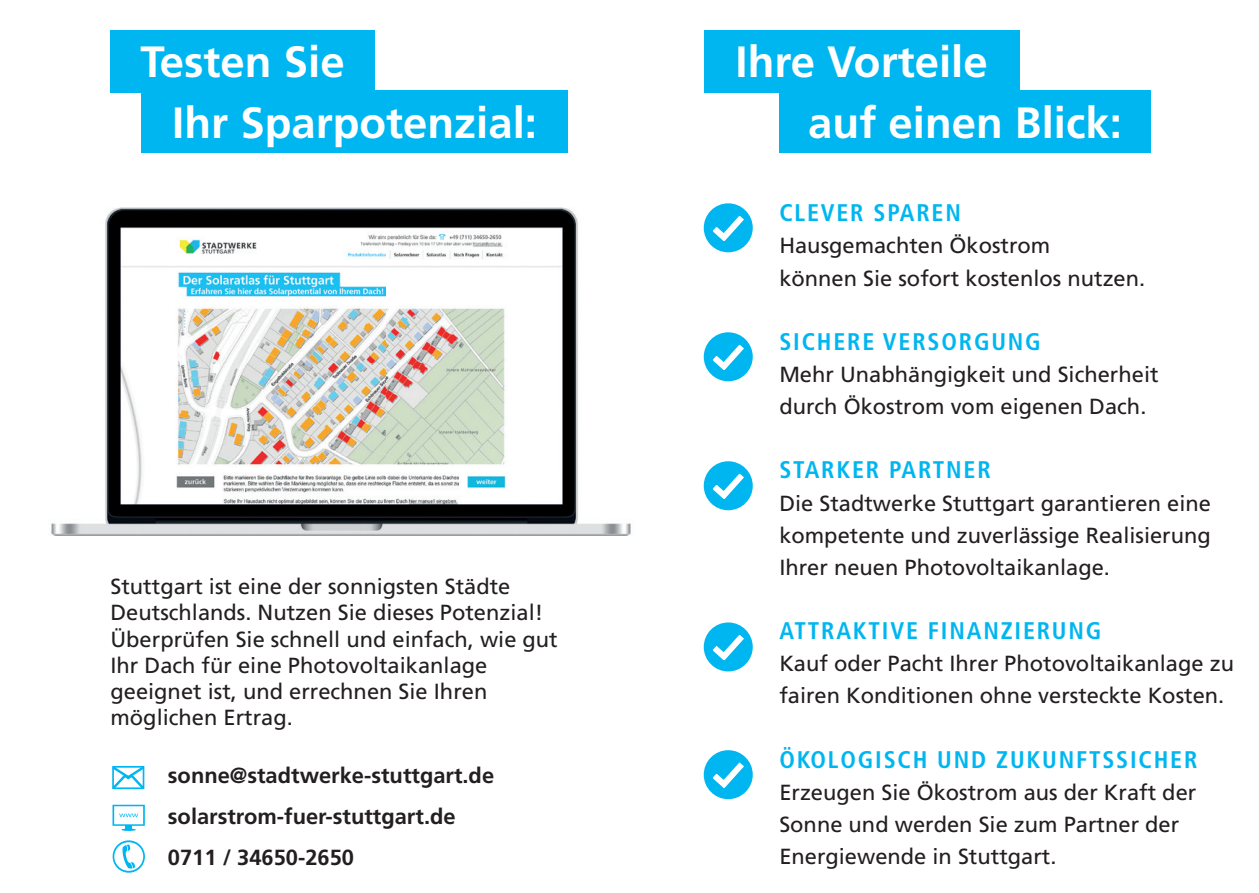
<style>
.page{position:relative;width:1259px;height:893px;background:#fff}
.page>*{position:absolute;margin:0;border:0;box-sizing:border-box;transform-origin:0 0}
.t1{font:700 43.8px "Frutiger LT Std";color:#fff}
.t2{font:700 condensed 24px "Frutiger LT Std";letter-spacing:.075em;color:#00b6f0}
.t3{font:21.9px/32.1px "Frutiger LT Std";color:#231f20}
.t4{font:700 21.9px "Frutiger LT Std";color:#231f20}
</style>
<div class="page">
<img style="left:51px;top:207px;width:580px;height:328px">
<div style="left:141px;top:91px;width:427px;height:62px;background:#00b6f0"></div>
<div style="left:110px;top:30px;width:264px;height:62px;background:#00b6f0"></div>
<hr style="left:121px;top:828px;width:15px;height:3px;background:#00b6f0;border-radius:50%">
<svg style="left:112px;top:805px;width:33px;height:24px"></svg>
<svg style="left:112px;top:766px;width:33px;height:24px"></svg>
<svg style="left:113px;top:840px;width:32px;height:33px"></svg>
<div style="left:114px;top:842px;width:29px;height:29px;background:#fff;border-radius:50%"></div>
<svg style="left:122px;top:844px;width:13px;height:25px"></svg>
<div style="left:779px;top:91px;width:372px;height:62px;background:#00b6f0"></div>
<div style="left:704px;top:30px;width:315px;height:62px;background:#00b6f0"></div>
<div style="left:704px;top:203px;width:49px;height:49px;background:#00b6f0;border-radius:50%"></div>
<svg style="left:708px;top:211px;width:40px;height:37px"></svg>
<div style="left:704px;top:332px;width:49px;height:49px;background:#00b6f0;border-radius:50%"></div>
<svg style="left:708px;top:340px;width:40px;height:37px"></svg>
<div style="left:704px;top:461px;width:49px;height:49px;background:#00b6f0;border-radius:50%"></div>
<svg style="left:708px;top:469px;width:40px;height:37px"></svg>
<div style="left:704px;top:622px;width:49px;height:49px;background:#00b6f0;border-radius:50%"></div>
<svg style="left:708px;top:630px;width:40px;height:37px"></svg>
<div style="left:704px;top:750px;width:49px;height:49px;background:#00b6f0;border-radius:50%"></div>
<svg style="left:708px;top:758px;width:40px;height:37px"></svg>
<h1 class="t1" style="left:140px;top:37px;width:206px">Testen Sie</h1>
<h1 class="t1" style="left:172px;top:97px;width:366px">Ihr Sparpotenzial:</h1>
<p class="t3" style="left:110px;top:573px;width:449px;line-height:26.1px">Stuttgart ist eine der sonnigsten Städte Deutschlands. Nutzen Sie dieses Potenzial!<br>Überprüfen Sie schnell und einfach, wie gut Ihr Dach für eine Photovoltaikanlage geeignet ist, und errechnen Sie Ihren möglichen Ertrag.</p>
<p class="t4" style="left:168px;top:763px;width:328px">sonne@stadtwerke-stuttgart.de</p>
<p class="t4" style="left:168px;top:804px;width:289px">solarstrom-fuer-stuttgart.de</p>
<p class="t4" style="left:168px;top:844px;width:188px">0711 / 34650-2650</p>
<h1 class="t1" style="left:735px;top:37px;width:254px">Ihre Vorteile</h1>
<h1 class="t1" style="left:808px;top:97px;width:315px">auf einen Blick:</h1>
<p class="t2" style="left:779px;top:199px;width:183px">CLEVER SPAREN</p>
<p class="t3" style="left:779px;top:230px;width:367px">Hausgemachten Ökostrom<br>können Sie sofort kostenlos nutzen.</p>
<p class="t2" style="left:779px;top:327px;width:263px">SICHERE VERSORGUNG</p>
<p class="t3" style="left:779px;top:358px;width:381px">Mehr Unabhängigkeit und Sicherheit durch Ökostrom vom eigenen Dach.</p>
<p class="t2" style="left:779px;top:456px;width:213px">STARKER PARTNER</p>
<p class="t3" style="left:779px;top:487px;width:433px;text-align:justify">Die Stadtwerke Stuttgart garantieren eine kompetente und zuverlässige Realisierung Ihrer neuen Photovoltaikanlage.</p>
<p class="t2" style="left:779px;top:617px;width:323px">ATTRAKTIVE FINANZIERUNG</p>
<p class="t3" style="left:779px;top:648px;width:456px">Kauf oder Pacht Ihrer Photovoltaikanlage zu fairen Konditionen ohne versteckte Kosten.</p>
<p class="t2" style="left:779px;top:745px;width:420px">ÖKOLOGISCH UND ZUKUNFTSSICHER</p>
<p class="t3" style="left:779px;top:776px;width:418px">Erzeugen Sie Ökostrom aus der Kraft der<br>Sonne und werden Sie zum Partner der<br>Energiewende in Stuttgart.</p>
</div>
